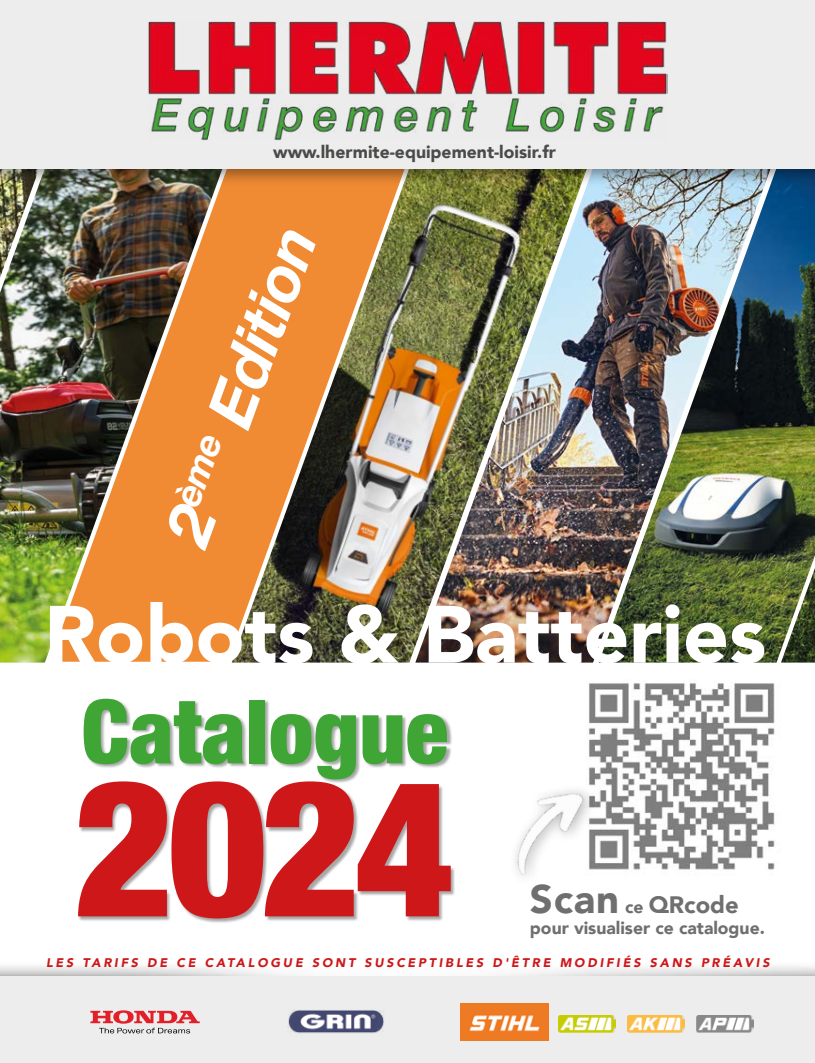
<style>
.page{position:relative;width:815px;height:1063px;background:#fff}
.page>*{position:absolute;margin:0;border:0;box-sizing:border-box;transform-origin:0 0}
.t1{font:900 condensed 190.62px "Helvetica Neue";color:#cd1719}
.t2{font:900 condensed 88.75px "Helvetica Neue";color:#3fa535}
.t3{font:900 80.25px "Avenir";color:#fff}
.t4{font:italic 700 63.25px "Helvetica Neue";color:#fff}
.t5{font:900 40px "Avenir";color:#706f6f}
.t6{font:900 23.75px "Avenir";color:#706f6f}
.t7{font:900 17.5px "Avenir";color:#4a4a49}
.t8{font:900 17.5px "Avenir";color:#706f6f}
.t9{font:italic 900 12.5px "Avenir";letter-spacing:.22em;color:#cd1719}
.s1{font-size:17.5px}
</style>
<div class="page">
<img style="left:232px;top:188px;width:183px;height:475px">
<img style="left:0;top:188px;width:50px;height:475px">
<img style="left:0;top:188px;width:39px;height:90px">
<img style="left:771px;top:188px;width:44px;height:475px">
<img style="left:781px;top:568px;width:34px;height:95px">
<img style="left:50px;top:188px;width:355px;height:474px">
<img style="left:415px;top:188px;width:356px;height:475px">
<div style="left:77px;top:699px;width:378px;height:224px;background:#000;opacity:.35"></div>
<img style="left:589px;top:683px;width:186px;height:187px">
<img style="left:436px;top:720px;width:212px;height:203px">
<div style="left:0;top:0;width:815px;height:188px;background:#000;opacity:.4"></div>
<div style="left:0;top:0;width:815px;height:168px;background:#ededed"></div>
<div style="left:0;top:976px;width:815px;height:87px;background:#ededed"></div>
<img style="left:148px;top:20px;width:520px;height:120px">
<svg style="left:90px;top:1010px;width:110px;height:23px"></svg>
<img style="left:461px;top:1004px;width:88px;height:36px">
<img style="left:628px;top:1015px;width:56px;height:17px">
<img style="left:697px;top:1015px;width:56px;height:17px">
<img style="left:559px;top:1015px;width:56px;height:17px">
<img style="left:288px;top:1010px;width:97px;height:24px">
<h3 class="t7" style="left:273px;top:137px;width:284px">www.lhermite-equipement-loisir.fr</h3>
<h3 class="t4" style="left:137px;top:524px;width:334px;rotate:-70deg">2<sup>ème</sup> Edition</h3>
<h3 class="t3" style="left:44px;top:566px;width:724px">Robots &amp; Batteries</h3>
<h2 class="t2" style="left:82px;top:659px;width:368px">Catalogue</h2>
<h1 class="t1" style="left:74px;top:692px;width:381px">2024</h1>
<h3 class="t5" style="left:530px;top:865px;width:91px">Scan</h3>
<h3 class="t6" style="left:625px;top:884px;width:115px"><span class="s1">ce</span> QRcode</h3>
<h3 class="t8" style="left:530px;top:913px;width:236px">pour visualiser ce catalogue.</h3>
<p class="t9" style="left:46px;top:952px;width:725px">LES TARIFS DE CE CATALOGUE SONT SUSCEPTIBLES D'ÊTRE MODIFIÉS SANS PRÉAVIS</p>
</div>
